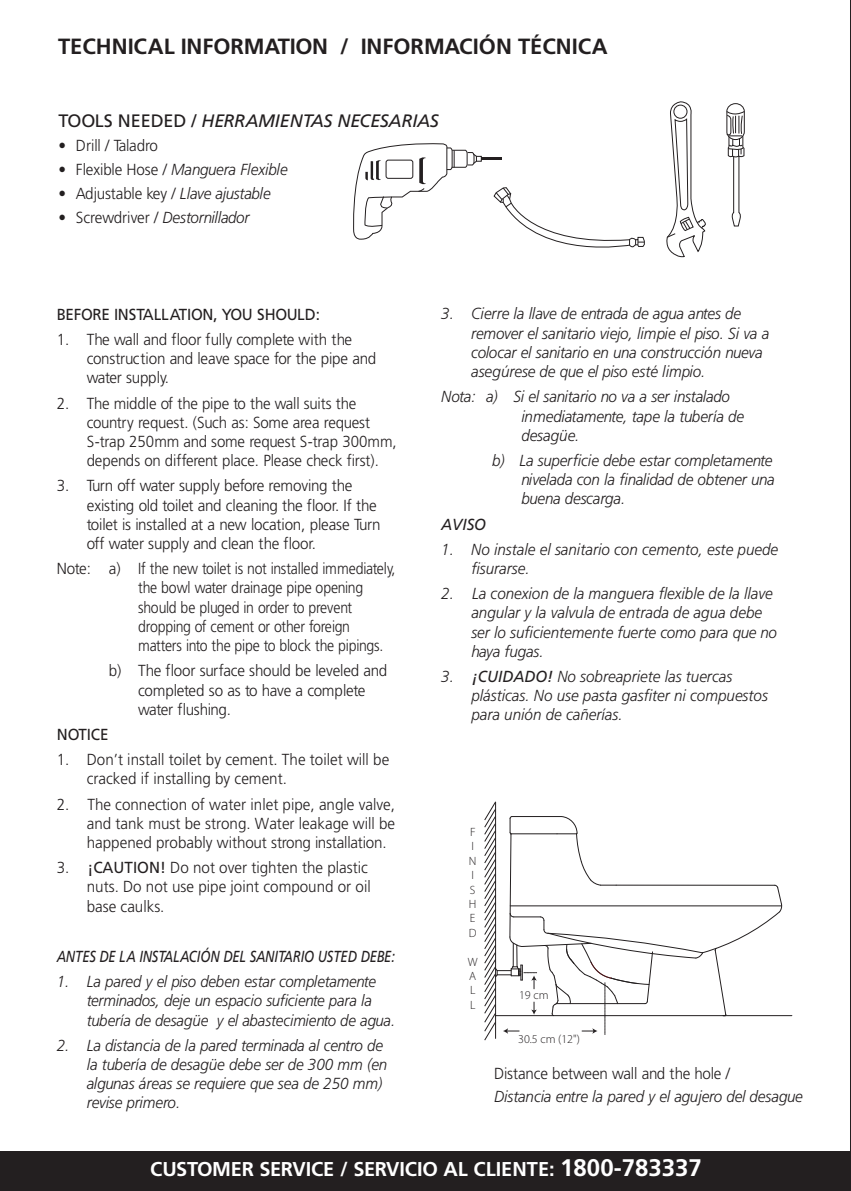
<style>
.page{position:relative;width:851px;height:1191px;background:#fff}
.page>*{position:absolute;margin:0;border:0;box-sizing:border-box;transform-origin:0 0}
.t1{font:700 22px "Frutiger";color:#231f20}
.t2{font:700 20px "Frutiger";letter-spacing:-.01em;color:#fff}
.t3{font:italic 18px "Frutiger";letter-spacing:-.01em;color:#231f20}
.t4{font:300 16px/19.2px "Frutiger";letter-spacing:-.01em;color:#231f20;scale:.95 1}
.t5{font:italic 300 16px/19.2px "Frutiger";color:#231f20;scale:.95 1}
.t6{font:italic 16px "Frutiger";color:#231f20;scale:.81 1}
.t7{font:16px "Frutiger";letter-spacing:-.02em;color:#231f20;scale:.95 1}
.t8{font:italic 16px "Frutiger";color:#231f20;scale:.95 1}
.t9{font:300 12px/14.4px "Myriad Pro";color:#231f20}
.s1{font-style:normal}
.s2{font-style:italic}
.s3{font-weight:400}
.s4{font-size:24px}
</style>
<div class="page">
<hr style="left:849px;top:0;width:1px;height:1191px;background:#231f20">
<hr style="left:850px;top:0;width:1px;height:68px;background:#231f20">
<div style="left:0;top:1151px;width:850px;height:40px;background:#231f20"></div>
<svg style="left:666px;top:102px;width:40px;height:156px"></svg>
<svg style="left:726px;top:103px;width:19px;height:124px"></svg>
<svg style="left:493px;top:187px;width:152px;height:61px"></svg>
<hr style="left:481px;top:157px;width:21px;height:3px;background:#231f20">
<svg style="left:353px;top:143px;width:128px;height:97px"></svg>
<hr style="left:495px;top:1015px;width:296px;height:1px;background:#231f20">
<svg style="left:484px;top:801px;width:298px;height:240px"></svg>
<h1 class="t1" style="left:58px;top:33px;width:551px">TECHNICAL INFORMATION / INFORMACIÓN TÉCNICA</h1>
<p class="t3" style="left:59px;top:110px;width:381px"><span class="s1">TOOLS NEEDED /</span> HERRAMIENTAS NECESARIAS</p>
<p class="t4" style="left:59px;top:136px;width:106px">• Drill / Taladro</p>
<p class="t5" style="left:59px;top:160px;width:242px"><span class="s1">• Flexible Hose /</span> Manguera Flexible</p>
<p class="t4" style="left:59px;top:184px;width:225px">• Adjustable key / <span class="s2">Llave ajustable</span></p>
<p class="t5" style="left:59px;top:208px;width:202px"><span class="s1">• Screwdriver /</span> Destornillador</p>
<p class="t7" style="left:57px;top:305px;width:279px">BEFORE INSTALLATION, YOU SHOULD:</p>
<p class="t4" style="left:87px;top:330px;width:306px;text-indent:-30px">1. The wall and floor fully complete with the construction and leave space for the pipe and water supply.</p>
<p class="t4" style="left:87px;top:393px;width:328px;text-indent:-30px">2. The middle of the pipe to the wall suits the country request. (Such as: Some area request S-trap 250mm and some request S-trap 300mm, depends on different place. Please check first).</p>
<p class="t4" style="left:87px;top:476px;width:311px;text-indent:-30px">3. Turn off water supply before removing the existing old toilet and cleaning the floor. If the toilet is installed at a new location, please Turn off water supply and clean the floor.</p>
<p class="t4" style="left:138px;top:559px;width:272px;text-indent:-81px">Note: a) If the new toilet is not installed immediately, the bowl water drainage pipe opening should be pluged in order to prevent dropping of cement or other foreign matters into the pipe to block the pipings.</p>
<p class="t4" style="left:138px;top:661px;width:264px;text-indent:-29px">b) The floor surface should be leveled and completed so as to have a complete water flushing.</p>
<p class="t7" style="left:57px;top:725px;width:56px">NOTICE</p>
<p class="t4" style="left:87px;top:750px;width:320px;text-indent:-30px">1. Don’t install toilet by cement. The toilet will be cracked if installing by cement.</p>
<p class="t4" style="left:87px;top:794px;width:326px;text-align:justify;text-indent:-30px">2. The connection of water inlet pipe, angle valve, and tank must be strong. Water leakage will be happened probably without strong installation.</p>
<p class="t4" style="left:87px;top:858px;width:300px;text-indent:-30px">3. <span class="s3">¡CAUTION!</span> Do not over tighten the plastic nuts. Do not use pipe joint compound or oil base caulks.</p>
<p class="t6" style="left:57px;top:947px;width:419px">ANTES DE LA INSTALACIÓN DEL SANITARIO USTED DEBE:</p>
<p class="t5" style="left:87px;top:972px;width:326px;text-indent:-30px">1. La pared y el piso deben estar completamente terminados, deje un espacio suficiente para la tubería de desagüe y el abastecimiento de agua.</p>
<p class="t5" style="left:87px;top:1035px;width:318px;text-indent:-30px">2. La distancia de la pared terminada al centro de la tubería de desagüe debe ser de 300 mm (en algunas áreas se requiere que sea de 250 mm) revise primero.</p>
<p class="t5" style="left:471px;top:304px;width:315px;text-indent:-30px">3. Cierre la llave de entrada de agua antes de remover el sanitario viejo, limpie el piso. Si va a colocar el sanitario en una construcción nueva asegúrese de que el piso esté limpio.</p>
<p class="t5" style="left:521px;top:387px;width:236px;text-indent:-80px">Nota: a) Si el sanitario no va a ser instalado inmediatamente, tape la tubería de desagüe.</p>
<p class="t5" style="left:521px;top:451px;width:268px;text-indent:-29px">b) La superficie debe estar completamente nivelada con la finalidad de obtener una buena descarga.</p>
<p class="t8" style="left:441px;top:514px;width:49px">AVISO</p>
<p class="t5" style="left:471px;top:539px;width:324px;text-indent:-30px">1. No instale el sanitario con cemento, este puede fisurarse.</p>
<p class="t5" style="left:471px;top:584px;width:323px;text-indent:-30px">2. La conexion de la manguera flexible de la llave angular y la valvula de entrada de agua debe ser lo suficientemente fuerte como para que no haya fugas.</p>
<p class="t5" style="left:471px;top:667px;width:314px;text-indent:-30px">3. <span class="s3">¡CUIDADO!</span> No sobreapriete las tuercas plásticas. No use pasta gasfiter ni compuestos para unión de cañerías.</p>
<p class="t9" style="left:469px;top:825px;width:9px">F<br>I<br>N<br>I<br>S<br>H<br>E<br>D</p>
<p class="t9" style="left:468px;top:954px;width:11px">W<br>A<br>L<br>L</p>
<p class="t9" style="left:519px;top:987px;width:31px">19 cm</p>
<p class="t9" style="left:518px;top:1032px;width:63px">30.5 cm (12")</p>
<p class="t4" style="left:494px;top:1064px;width:250px">Distance between wall and the hole /</p>
<p class="t5" style="left:494px;top:1087px;width:326px">Distancia entre la pared y el agujero del desague</p>
<p class="t2" style="left:150px;top:1157px;width:553px">CUSTOMER SERVICE / SERVICIO AL CLIENTE: <span class="s4">1800-783337</span></p>
</div>
